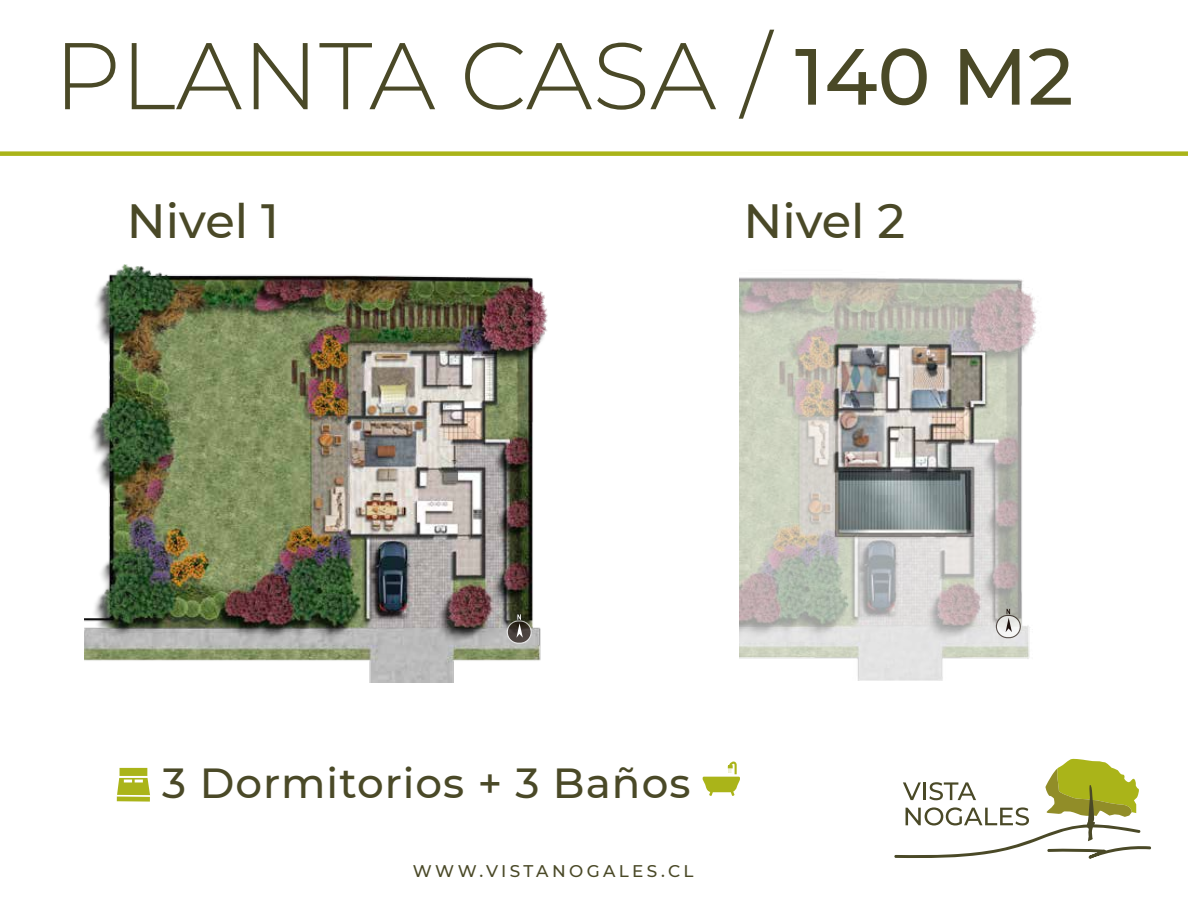
<style>
.page{position:relative;width:1188px;height:918px;background:#fff}
.page>*{position:absolute;margin:0;border:0;box-sizing:border-box;transform-origin:0 0}
.t1{font:300 94.5px "Montserrat";color:#4a4927}
.t2{font:500 48px "Montserrat";color:#4a4927}
.t3{font:500 42px "Montserrat";letter-spacing:.025em;color:#4a4927}
.t4{font:500 16.95px "Montserrat";letter-spacing:.2em;color:#4a4927}
.s1{font-weight:500;font-size:79.5px}
</style>
<div class="page">
<svg style="left:117px;top:768px;width:33px;height:34px"></svg>
<svg style="left:703px;top:762px;width:37px;height:34px"></svg>
<svg style="left:894px;top:758px;width:257px;height:101px"></svg>
<img style="left:84px;top:264px;width:464px;height:418px">
<img style="left:740px;top:277px;width:297px;height:403px">
<div style="left:0;top:151px;width:1188px;height:5px;background:#aab419"></div>
<svg style="left:507px;top:621px;width:24px;height:22px"></svg>
<div style="left:507px;top:620px;width:25px;height:24px;border:1px solid #fff;border-radius:11px"></div>
<svg style="left:516px;top:614px;width:7px;height:24px"></svg>
<svg style="left:996px;top:615px;width:24px;height:23px"></svg>
<div style="left:996px;top:615px;width:25px;height:23px;border:1px solid #1e120d;border-radius:11px"></div>
<svg style="left:1006px;top:609px;width:6px;height:23px"></svg>
<h1 class="t1" style="left:54px;top:12px;width:1021px">PLANTA CASA / <span class="s1">140 M2</span></h1>
<p class="t2" style="left:127px;top:187px;width:153px">Nivel 1</p>
<p class="t2" style="left:743px;top:187px;width:163px">Nivel 2</p>
<p class="t3" style="left:162px;top:754px;width:530px">3 Dormitorios + 3 Baños</p>
<p class="t4" style="left:413px;top:859px;width:282px">WWW.VISTANOGALES.CL</p>
</div>
